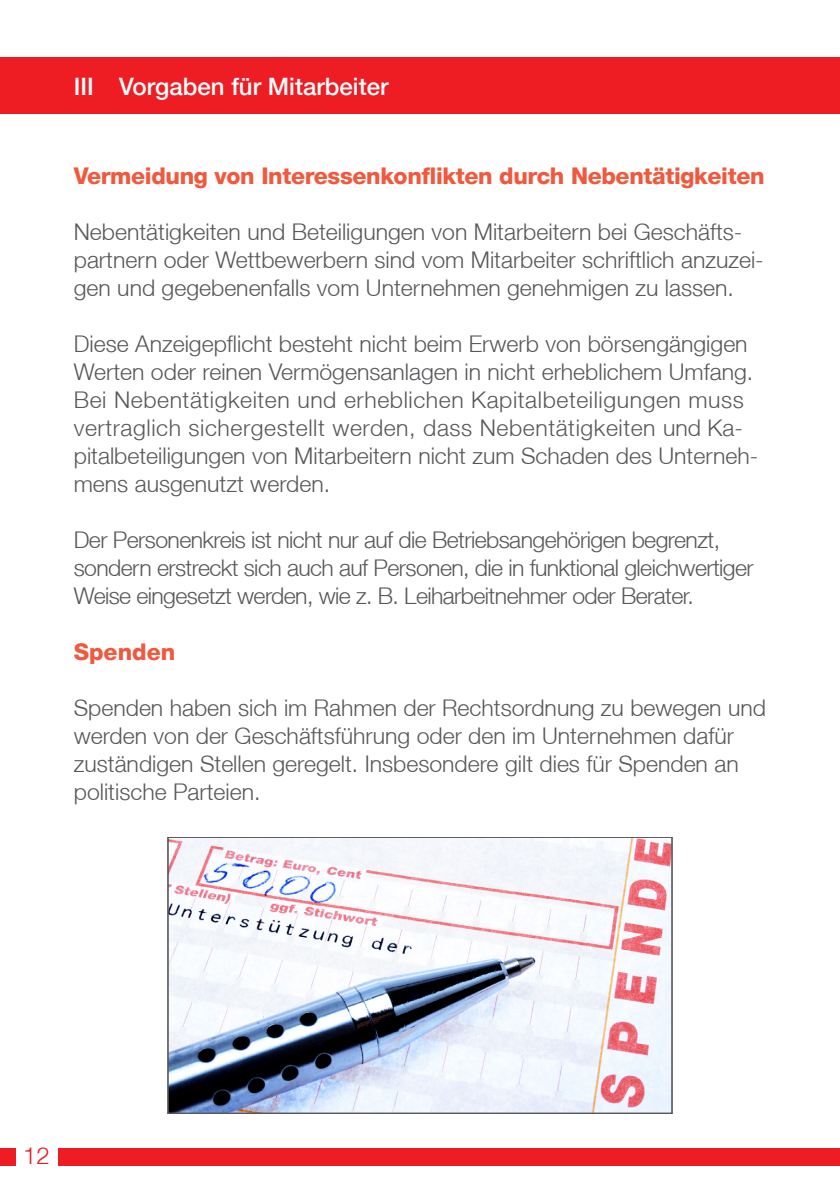
<style>
.page{position:relative;width:840px;height:1191px;background:#fff}
.page>*{position:absolute;margin:0;border:0;box-sizing:border-box;transform-origin:0 0}
.Kapitelbezeichnunge{font:500 24px "Helvetica Neue LT";color:#fff}
.t1{font:300 24px "Helvetica Neue LT";color:#ee1d23}
.Fließtext{font:300 23px/28px "Helvetica Neue LT";color:#57585a}
.Fließtext-2{font:300 23px/28px "Helvetica Neue LT";letter-spacing:.025em;color:#57585a}
.Fließtext-3{font:300 23px/28px "Helvetica Neue LT";letter-spacing:-.025em;color:#57585a}
.Unterüberschrift{font:800 23px "Helvetica Neue LT";letter-spacing:-.015em;color:#f0593e}
</style>
<div class="page">
<div style="left:0;top:57px;width:839px;height:57px;background:#ee1d23"></div>
<div style="left:0;top:1148px;width:839px;height:17px;background:#ee1d23"></div>
<div style="left:16px;top:1135px;width:41px;height:41px;background:#fff"></div>
<img style="left:170px;top:839px;width:499px;height:272px">
<div style="left:168px;top:837px;width:504px;height:276px;border:1px solid #57585a"></div>
<p class="Kapitelbezeichnunge" style="left:74px;top:72px;width:316px">III Vorgaben für Mitarbeiter</p>
<p class="Unterüberschrift" style="left:74px;top:162px;width:692px">Vermeidung von Interessenkonflikten durch Nebentätigkeiten</p>
<p class="Fließtext" style="left:74px;top:217px;width:691px">Nebentätigkeiten und Beteiligungen von Mitarbeitern bei Geschäfts&shy;partnern oder Wettbewerbern sind vom Mitarbeiter schriftlich anzuzei&shy;gen und gegebenenfalls vom Unternehmen genehmigen zu lassen.</p>
<p class="Fließtext" style="left:74px;top:329px;width:680px">Diese Anzeigepflicht besteht nicht beim Erwerb von börsengängigen<br>Werten oder reinen Vermögensanlagen in nicht erheblichem Umfang.</p>
<p class="Fließtext-2" style="left:74px;top:385px;width:685px">Bei Nebentätigkeiten und erheblichen Kapitalbeteiligungen muss vertraglich sichergestellt werden, dass Nebentätigkeiten und Ka&shy;pitalbeteiligungen von Mitarbeitern nicht zum Schaden des Unterneh&shy;mens ausgenutzt werden.</p>
<p class="Fließtext-3" style="left:74px;top:525px;width:681px">Der Personenkreis ist nicht nur auf die Betriebsangehörigen begrenzt, sondern erstreckt sich auch auf Personen, die in funktional gleichwertiger<br>Weise eingesetzt werden, wie z. B. Leiharbeitnehmer oder Berater.</p>
<p class="Unterüberschrift" style="left:74px;top:638px;width:103px">Spenden</p>
<p class="Fließtext" style="left:74px;top:693px;width:693px">Spenden haben sich im Rahmen der Rechtsordnung zu bewegen und werden von der Geschäftsführung oder den im Unternehmen dafür zuständigen Stellen geregelt. Insbesondere gilt dies für Spenden an politische Parteien.</p>
<p class="t1" style="left:23px;top:1141px;width:28px">12</p>
</div>
